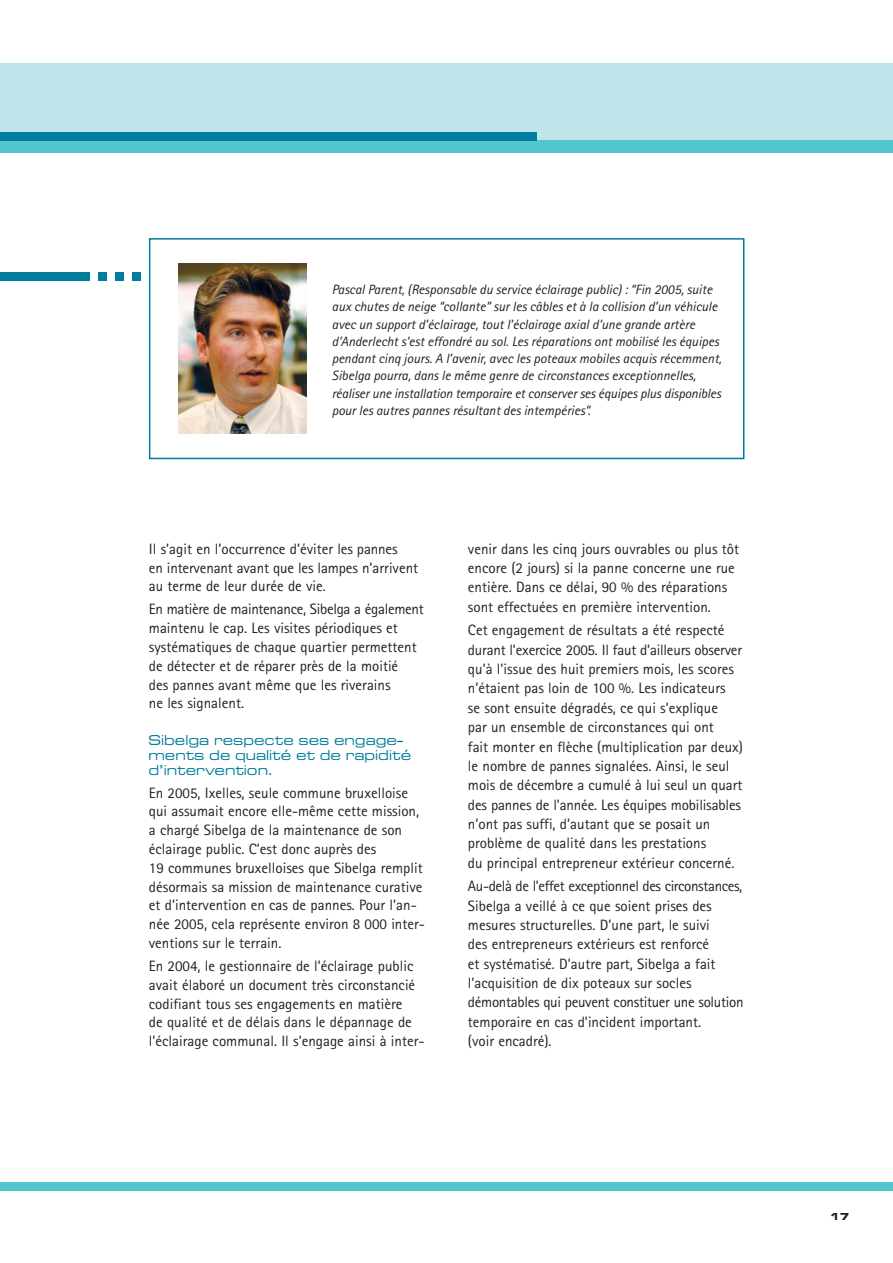
<style>
.page{position:relative;width:893px;height:1263px;background:#fff}
.page>*{position:absolute;margin:0;border:0;box-sizing:border-box;transform-origin:0 0}
.t1{font:15px/19.4px "Rotis Sans Serif";color:#231f20}
.t2{font:15px/15px "Microgramma D Medi Exte";letter-spacing:.04em;color:#007c9d}
.t3{font:italic 13.5px/17.2px "Rotis Sans Serif";color:#231f20}
.t4{font:10.5px "Microgramma D Bold Exte";color:#231f20}
</style>
<div class="page">
<div style="left:0;top:64px;width:892px;height:89px;background:#bee5e9"></div>
<div style="left:0;top:140px;width:892px;height:13px;background:#55c5cf"></div>
<div style="left:0;top:132px;width:536px;height:8px;background:#007c9d"></div>
<div style="left:149px;top:238px;width:595px;height:221px;border:2px solid #007c9d"></div>
<img style="left:179px;top:264px;width:127px;height:170px">
<div style="left:0;top:1182px;width:892px;height:9px;background:#55c5cf"></div>
<div style="left:0;top:272px;width:89px;height:9px;background:#007c9d"></div>
<div style="left:98px;top:272px;width:8px;height:9px;background:#007c9d"></div>
<div style="left:115px;top:272px;width:8px;height:9px;background:#007c9d"></div>
<div style="left:132px;top:272px;width:8px;height:9px;background:#007c9d"></div>
<p class="t3" style="left:332px;top:282px;width:391px">Pascal Parent, (Responsable du service éclairage public) : “Fin 2005, suite aux chutes de neige “collante” sur les câbles et à la collision d’un véhicule avec un support d’éclairage, tout l’éclairage axial d’une grande artère d’Anderlecht s’est effondré au sol. Les réparations ont mobilisé les équipes pendant cinq jours. A l’avenir, avec les poteaux mobiles acquis récemment, Sibelga pourra, dans le même genre de circonstances exceptionnelles, réaliser une installation temporaire et conserver ses équipes plus disponibles pour les autres pannes résultant des intempéries”.</p>
<p class="t1" style="left:149px;top:541px;width:271px;line-height:18.8px">Il s’agit en l’occurrence d’éviter les pannes<br>en intervenant avant que les lampes n’arrivent au terme de leur durée de vie.</p>
<p class="t1" style="left:149px;top:601px;width:276px;line-height:18.8px">En matière de maintenance, Sibelga a également maintenu le cap. Les visites périodiques et systématiques de chaque quartier permettent de détecter et de réparer près de la moitié<br>des pannes avant même que les riverains<br>ne les signalent.</p>
<p class="t2" style="left:149px;top:733px;width:263px">Sibelga respecte ses engage&shy;ments de qualité et de rapidité d’intervention.</p>
<p class="t1" style="left:149px;top:785px;width:277px;line-height:18.8px">En 2005, Ixelles, seule commune bruxelloise qui assumait encore elle-même cette mission, a chargé Sibelga de la maintenance de son éclairage public. C’est donc auprès des<br>19 communes bruxelloises que Sibelga remplit désormais sa mission de maintenance curative et d’intervention en cas de pannes. Pour l’an&shy;née 2005, cela représente environ 8 000 inter&shy;ventions sur le terrain.</p>
<p class="t1" style="left:149px;top:958px;width:277px;line-height:18.8px">En 2004, le gestionnaire de l’éclairage public avait élaboré un document très circonstancié codifiant tous ses engagements en matière<br>de qualité et de délais dans le dépannage de l’éclairage communal. Il s’engage ainsi à inter-</p>
<p class="t1" style="left:468px;top:540px;width:272px">venir dans les cinq jours ouvrables ou plus tôt encore (2 jours) si la panne concerne une rue entière. Dans ce délai, 90 % des réparations sont effectuées en première intervention.</p>
<p class="t1" style="left:468px;top:622px;width:276px">Cet engagement de résultats a été respecté durant l’exercice 2005. Il faut d’ailleurs observer qu’à l’issue des huit premiers mois, les scores n’étaient pas loin de 100 %. Les indicateurs<br>se sont ensuite dégradés, ce qui s’explique<br>par un ensemble de circonstances qui ont<br>fait monter en flèche (multiplication par deux) le nombre de pannes signalées. Ainsi, le seul mois de décembre a cumulé à lui seul un quart des pannes de l’année. Les équipes mobilisables n’ont pas suffi, d’autant que se posait un problème de qualité dans les prestations<br>du principal entrepreneur extérieur concerné.</p>
<p class="t1" style="left:468px;top:878px;width:277px">Au-delà de l’effet exceptionnel des circonstances, Sibelga a veillé à ce que soient prises des mesures structurelles. D’une part, le suivi<br>des entrepreneurs extérieurs est renforcé<br>et systématisé. D’autre part, Sibelga a fait l’acquisition de dix poteaux sur socles démontables qui peuvent constituer une solution temporaire en cas d’incident important.<br>(voir encadré).</p>
<p class="t4" style="left:830px;top:1213px;width:21px">17</p>
</div>
